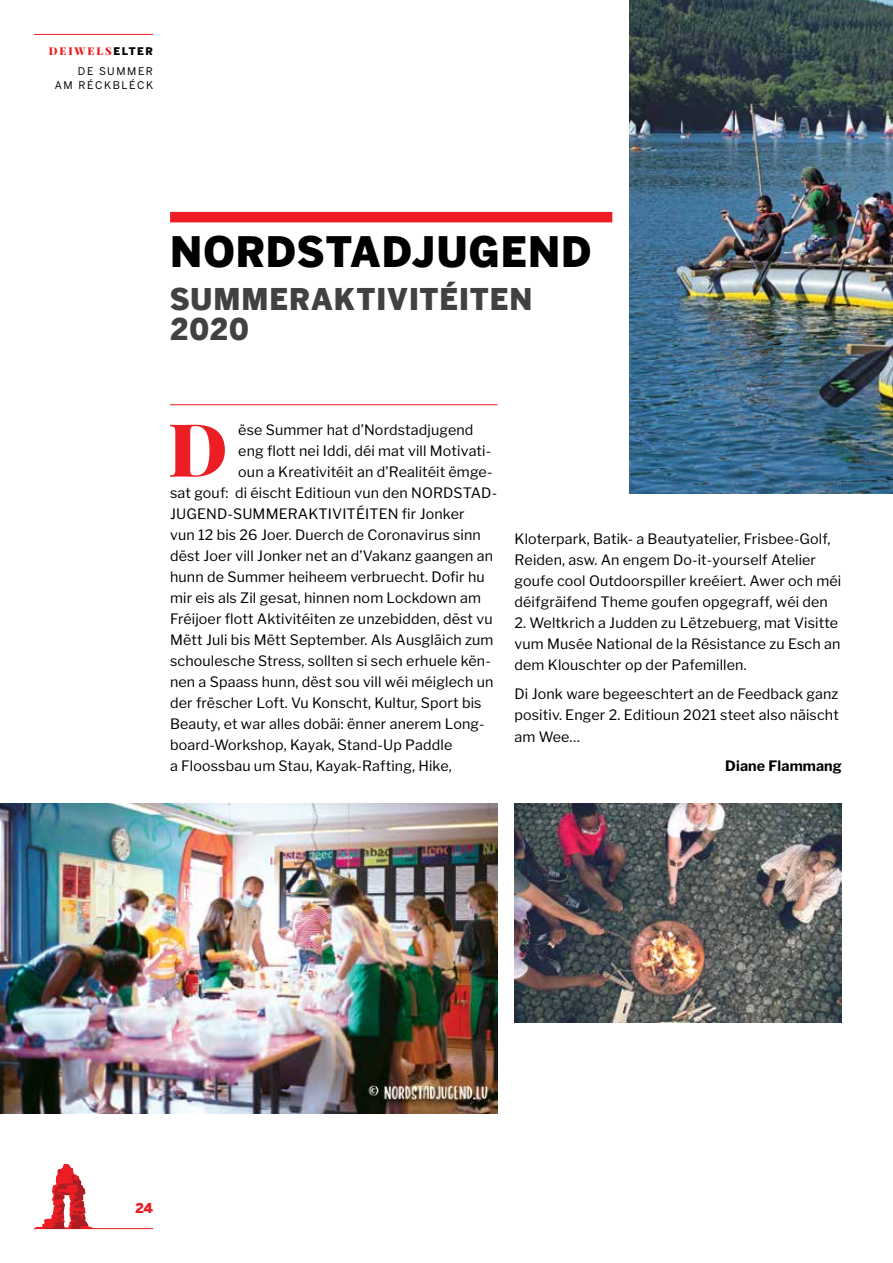
<style>
.page{position:relative;width:893px;height:1263px;background:#fff}
.page>*{position:absolute;margin:0;border:0;box-sizing:border-box;transform-origin:0 0}
.t1{font:900 73.5px "Playfair Display";color:#ed1d24}
.t2{font:900 42px "Benton Gothic";letter-spacing:.02em;color:#000}
.t3{font:900 30px/30px "Benton Gothic";letter-spacing:.02em;color:#414042}
.t4{font:14.25px/21px "Libre Franklin";letter-spacing:.01em;color:#000}
.t5{font:700 14.25px "Libre Franklin";letter-spacing:.01em;color:#000}
.t6{font:900 13.5px "Benton Sans";color:#ed1d24}
.t7{font:900 10.8px "Playfair Display";letter-spacing:.17em;color:#ed1d24}
.t8{font:10.5px/13.5px "Benton Sans";letter-spacing:.15em;color:#000;text-align:right}
.s1{font-family:"Benton Sans";font-size:10.5px;color:#000}
</style>
<div class="page">
<hr style="left:34px;top:1228px;width:119px;height:1px;background:#ed1d24">
<hr style="left:34px;top:34px;width:119px;height:1px;background:#ed1d24">
<svg style="left:34px;top:1164px;width:62px;height:65px"></svg>
<img style="left:0;top:804px;width:497px;height:309px">
<img style="left:514px;top:804px;width:328px;height:218px">
<img style="left:629px;top:0;width:264px;height:493px">
<div style="left:170px;top:212px;width:442px;height:10px;background:#ed1d24"></div>
<hr style="left:170px;top:404px;width:327px;height:1px;background:#ed1d24">
<p class="t7" style="left:49px;top:42px;width:106px">DEIWELS<span class="s1">ELTER</span></p>
<p class="t8" style="left:55px;top:65px;width:100px">DE SUMMER<br>AM RÉCKBLÉCK</p>
<h2 class="t2" style="left:170px;top:233px;width:423px">NORDSTADJUGEND</h2>
<h3 class="t3" style="left:170px;top:286px;width:364px">SUMMERAKTIVITÉITEN<br>2020</h3>
<h1 class="t1" style="left:168px;top:391px;width:61px">D</h1>
<p class="t4" style="left:238px;top:419px;width:237px">ëse Summer hat d’Nordstadjugend</p>
<p class="t4" style="left:238px;top:440px;width:254px">eng flott nei Iddi, déi mat vill Motivati-</p>
<p class="t4" style="left:238px;top:461px;width:256px">oun a Kreativitéit an d’Realitéit ëmge-</p>
<p class="t4" style="left:170px;top:482px;width:328px">sat gouf: di éischt Editioun vun den NORDSTAD-</p>
<p class="t4" style="left:170px;top:503px;width:296px">JUGEND-SUMMERAKTIVITÉITEN fir Jonker</p>
<p class="t4" style="left:170px;top:524px;width:312px">vun 12 bis 26 Joer. Duerch de Coronavirus sinn</p>
<p class="t4" style="left:170px;top:545px;width:324px">dëst Joer vill Jonker net an d’Vakanz gaangen an</p>
<p class="t4" style="left:170px;top:566px;width:316px">hunn de Summer heiheem verbruecht. Dofir hu</p>
<p class="t4" style="left:170px;top:587px;width:312px">mir eis als Zil gesat, hinnen nom Lockdown am</p>
<p class="t4" style="left:170px;top:608px;width:324px">Fréijoer flott Aktivitéiten ze unzebidden, dëst vu</p>
<p class="t4" style="left:170px;top:629px;width:325px">Mëtt Juli bis Mëtt September. Als Ausgläich zum</p>
<p class="t4" style="left:170px;top:650px;width:322px">schoulesche Stress, sollten si sech erhuele kën-</p>
<p class="t4" style="left:170px;top:671px;width:325px">nen a Spaass hunn, dëst sou vill wéi méiglech un</p>
<p class="t4" style="left:170px;top:692px;width:313px">der frëscher Loft. Vu Konscht, Kultur, Sport bis</p>
<p class="t4" style="left:170px;top:713px;width:316px">Beauty, et war alles dobäi: ënner anerem Long-</p>
<p class="t4" style="left:170px;top:734px;width:284px">board-Workshop, Kayak, Stand-Up Paddle</p>
<p class="t4" style="left:170px;top:755px;width:283px">a Floossbau um Stau, Kayak-Rafting, Hike,</p>
<p class="t4" style="left:514px;top:528px;width:328px">Kloterpark, Batik- a Beautyatelier, Frisbee-Golf, Reiden, asw. An engem Do-it-yourself Atelier goufe cool Outdoorspiller kreéiert. Awer och méi déifgräifend Theme goufen opgegraff, wéi den</p>
<p class="t4" style="left:514px;top:612px;width:327px">2. Weltkrich a Judden zu Lëtzebuerg, mat Visitte vum Musée National de la Résistance zu Esch an dem Klouschter op der Pafemillen.</p>
<p class="t4" style="left:514px;top:684px;width:326px;text-align:justify">Di Jonk ware begeeschtert an de Feedback ganz positiv. Enger 2. Editioun 2021 steet also näischt am Wee…</p>
<p class="t5" style="left:725px;top:757px;width:118px">Diane Flammang</p>
<p class="t6" style="left:135px;top:1200px;width:19px">24</p>
</div>
